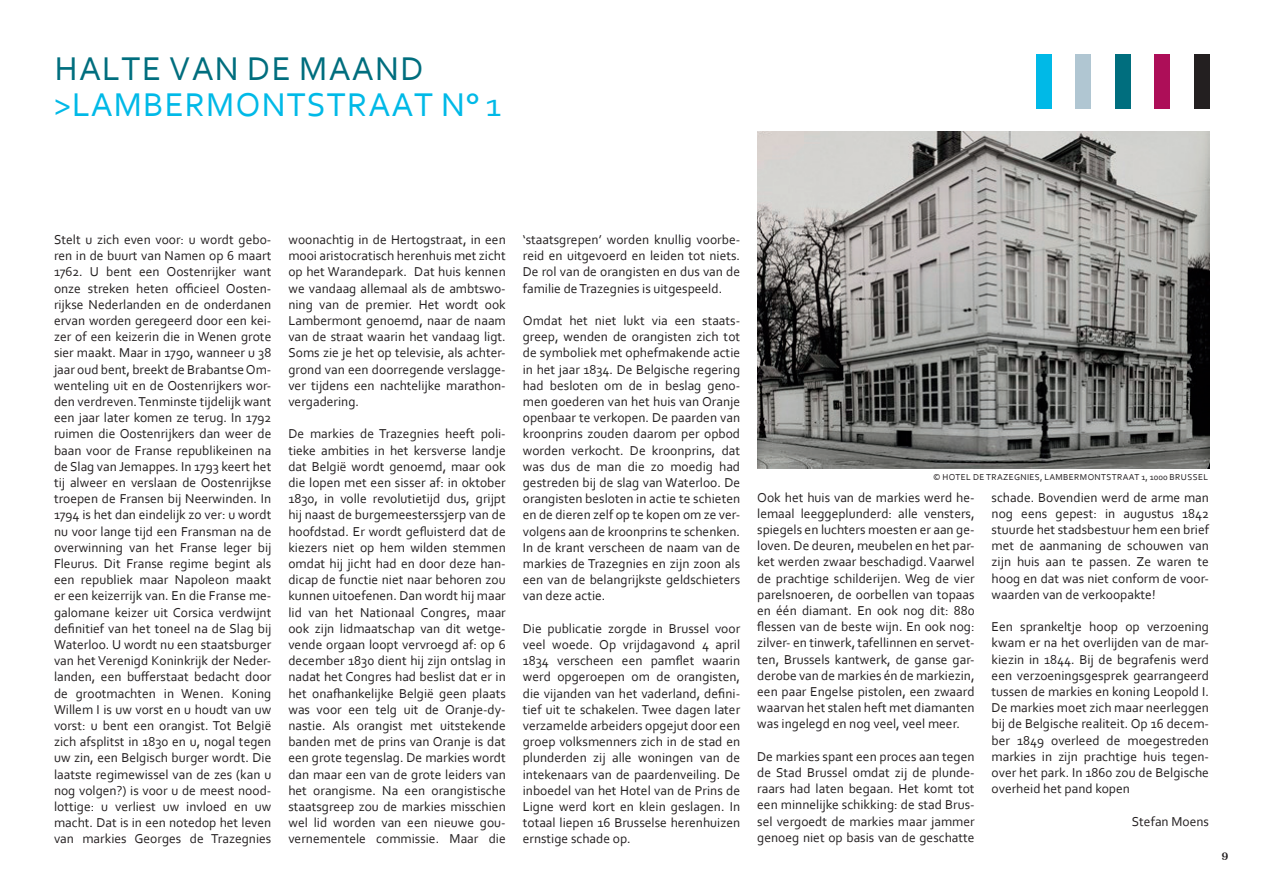
<style>
.page{position:relative;width:1263px;height:893px;background:#fff}
.page>*{position:absolute;margin:0;border:0;box-sizing:border-box;transform-origin:0 0}
.t1{font:34.5px "Corbel";letter-spacing:.03em;color:#00b9e7}
.t2{font:34.5px "Corbel";letter-spacing:.04em;color:#006e7e}
.t3{font:13.5px/16.2px "Corbel";color:#231f20;text-align:justify}
.t4{font:10.5px "Century 751 BT Bold B";color:#231f20}
.t5{font:9px "Corbel";letter-spacing:.04em;color:#231f20}
</style>
<div class="page">
<div style="left:1194px;top:54px;width:16px;height:54px;background:#231f20"></div>
<div style="left:1154px;top:54px;width:16px;height:54px;background:#ad0e58"></div>
<div style="left:1115px;top:54px;width:16px;height:54px;background:#006e7e"></div>
<div style="left:1075px;top:54px;width:16px;height:54px;background:#b0c6d2"></div>
<div style="left:1036px;top:54px;width:15px;height:54px;background:#00b9e7"></div>
<img style="left:757px;top:131px;width:453px;height:338px">
<h1 class="t2" style="left:55px;top:47px;width:371px">HALTE VAN DE MAAND</h1>
<h1 class="t1" style="left:54px;top:83px;width:449px">&gt;LAMBERMONTSTRAAT N° 1</h1>
<p class="t3" style="left:54px;top:231px;width:219px">Stelt u zich even voor: u wordt gebo&shy;ren in de buurt van Namen op 6 maart 1762. U bent een Oostenrijker want onze streken heten officieel Oosten&shy;rijkse Nederlanden en de onderdanen ervan worden geregeerd door een kei&shy;zer of een keizerin die in Wenen grote sier maakt. Maar in 1790, wanneer u 38 jaar oud bent, breekt de Brabantse Om&shy;wenteling uit en de Oostenrijkers wor&shy;den verdreven. Tenminste tijdelijk want een jaar later komen ze terug. In 1792 ruimen die Oostenrijkers dan weer de baan voor de Franse republikeinen na de Slag van Jemappes. In 1793 keert het tij alweer en verslaan de Oostenrijkse troepen de Fransen bij Neerwinden. In 1794 is het dan eindelijk zo ver: u wordt nu voor lange tijd een Fransman na de overwinning van het Franse leger bij Fleurus. Dit Franse regime begint als een republiek maar Napoleon maakt er een keizerrijk van. En die Franse me&shy;galomane keizer uit Corsica verdwijnt definitief van het toneel na de Slag bij Waterloo. U wordt nu een staatsburger van het Verenigd Koninkrijk der Neder&shy;landen, een bufferstaat bedacht door de grootmachten in Wenen. Koning Willem I is uw vorst en u houdt van uw vorst: u bent een orangist. Tot België zich afsplitst in 1830 en u, nogal tegen uw zin, een Belgisch burger wordt. Die laatste regimewissel van de zes (kan u nog volgen?) is voor u de meest nood&shy;lottige: u verliest uw invloed en uw macht. Dat is in een notedop het leven van markies Georges de Trazegnies</p>
<p class="t3" style="left:288px;top:231px;width:219px">woonachtig in de Hertogstraat, in een mooi aristocratisch herenhuis met zicht op het Warandepark. Dat huis kennen we vandaag allemaal als de ambtswo&shy;ning van de premier. Het wordt ook Lambermont genoemd, naar de naam van de straat waarin het vandaag ligt.<br>Soms zie je het op televisie, als achter&shy;grond van een doorregende verslagge&shy;ver tijdens een nachtelijke marathon&shy;vergadering.</p>
<p class="t3" style="left:288px;top:425px;width:219px">De markies de Trazegnies heeft poli&shy;tieke ambities in het kersverse landje dat België wordt genoemd, maar ook die lopen met een sisser af: in oktober 1830, in volle revolutietijd dus, grijpt hij naast de burgemeesterssjerp van de hoofdstad. Er wordt gefluisterd dat de kiezers niet op hem wilden stemmen omdat hij jicht had en door deze han&shy;dicap de functie niet naar behoren zou kunnen uitoefenen. Dan wordt hij maar lid van het Nationaal Congres, maar ook zijn lidmaatschap van dit wetge&shy;vende orgaan loopt vervroegd af: op 6 december 1830 dient hij zijn ontslag in nadat het Congres had beslist dat er in het onafhankelijke België geen plaats was voor een telg uit de Oranje-dy&shy;nastie. Als orangist met uitstekende banden met de prins van Oranje is dat een grote tegenslag. De markies wordt dan maar een van de grote leiders van het orangisme. Na een orangistische staatsgreep zou de markies misschien wel lid worden van een nieuwe gou&shy;vernementele commissie. Maar die</p>
<p class="t3" style="left:523px;top:231px;width:219px">‘staatsgrepen’ worden knullig voorbe&shy;reid en uitgevoerd en leiden tot niets.<br>De rol van de orangisten en dus van de familie de Trazegnies is uitgespeeld.</p>
<p class="t3" style="left:523px;top:312px;width:219px">Omdat het niet lukt via een staats&shy;greep, wenden de orangisten zich tot de symboliek met ophefmakende actie in het jaar 1834. De Belgische regering had besloten om de in beslag geno&shy;men goederen van het huis van Oranje openbaar te verkopen. De paarden van kroonprins zouden daarom per opbod worden verkocht. De kroonprins, dat was dus de man die zo moedig had gestreden bij de slag van Waterloo. De orangisten besloten in actie te schieten en de dieren zelf op te kopen om ze ver&shy;volgens aan de kroonprins te schenken.<br>In de krant verscheen de naam van de markies de Trazegnies en zijn zoon als een van de belangrijkste geldschieters van deze actie.</p>
<p class="t3" style="left:523px;top:620px;width:219px">Die publicatie zorgde in Brussel voor veel woede. Op vrijdagavond 4 april 1834 verscheen een pamflet waarin werd opgeroepen om de orangisten, die vijanden van het vaderland, defini&shy;tief uit te schakelen. Twee dagen later verzamelde arbeiders opgejut door een groep volksmenners zich in de stad en plunderden zij alle woningen van de intekenaars van de paardenveiling. De inboedel van het Hotel van de Prins de Ligne werd kort en klein geslagen. In totaal liepen 16 Brusselse herenhuizen ernstige schade op.</p>
<p class="t5" style="left:933px;top:472px;width:276px">© HOTEL DE TRAZEGNIES, LAMBERMONTSTRAAT 1, 1000 BRUSSEL</p>
<p class="t3" style="left:757px;top:489px;width:219px">Ook het huis van de markies werd he&shy;lemaal leeggeplunderd: alle vensters, spiegels en luchters moesten er aan ge&shy;loven. De deuren, meubelen en het par&shy;ket werden zwaar beschadigd. Vaarwel de prachtige schilderijen. Weg de vier parelsnoeren, de oorbellen van topaas en één diamant. En ook nog dit: 880 flessen van de beste wijn. En ook nog: zilver- en tinwerk, tafellinnen en servet&shy;ten, Brussels kantwerk, de ganse gar&shy;derobe van de markies én de markiezin, een paar Engelse pistolen, een zwaard waarvan het stalen heft met diamanten was ingelegd en nog veel, veel meer.</p>
<p class="t3" style="left:757px;top:748px;width:219px">De markies spant een proces aan tegen de Stad Brussel omdat zij de plunde&shy;raars had laten begaan. Het komt tot een minnelijke schikking: de stad Brus&shy;sel vergoedt de markies maar jammer genoeg niet op basis van de geschatte</p>
<p class="t3" style="left:991px;top:489px;width:219px">schade. Bovendien werd de arme man nog eens gepest: in augustus 1842 stuurde het stadsbestuur hem een brief met de aanmaning de schouwen van zijn huis aan te passen. Ze waren te hoog en dat was niet conform de voor&shy;waarden van de verkoopakte!</p>
<p class="t3" style="left:991px;top:618px;width:219px">Een sprankeltje hoop op verzoening kwam er na het overlijden van de mar&shy;kiezin in 1844. Bij de begrafenis werd een verzoeningsgesprek gearrangeerd tussen de markies en koning Leopold I.<br>De markies moet zich maar neerleggen bij de Belgische realiteit. Op 16 decem&shy;ber 1849 overleed de moegestreden markies in zijn prachtige huis tegen&shy;over het park. In 1860 zou de Belgische overheid het pand kopen</p>
<p class="t3" style="left:1132px;top:813px;width:79px">Stefan Moens</p>
<p class="t4" style="left:1222px;top:850px;width:8px">9</p>
</div>
